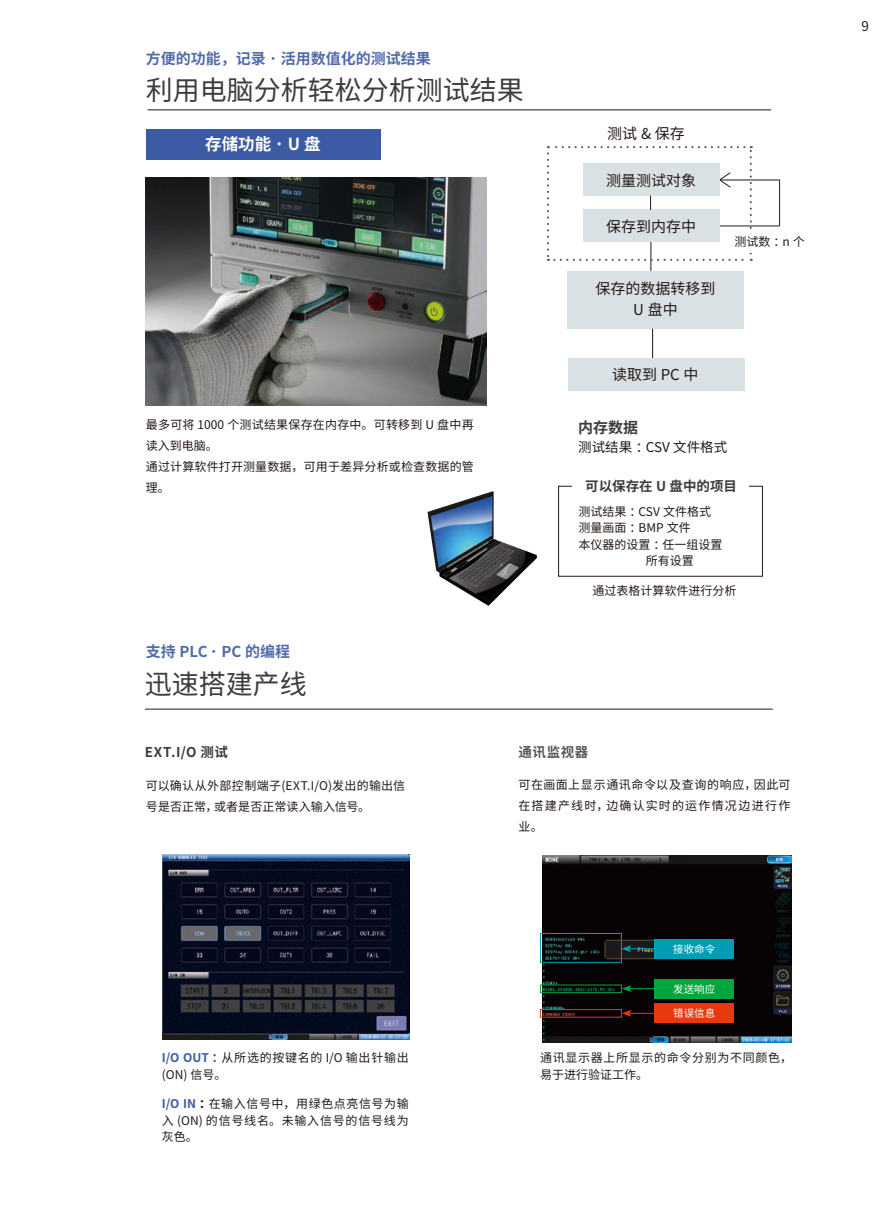
<style>
.page{position:relative;width:893px;height:1212px;background:#fff}
.page>*{position:absolute;margin:0;border:0;box-sizing:border-box;transform-origin:0 0}
.t1{font:27px "Source Han Sans CN";color:#3f3b3a}
.t2{font:700 16.5px "Source Han Sans CN";color:#fff}
.t3{font:15px/21px "Source Han Sans CN";color:#231916;text-align:center}
.t4{font:700 15px "Source Han Sans CN";color:#526aad}
.t5{font:700 15px "Source Han Sans CN";color:#3f3b3a}
.t6{font:700 13.5px "Source Han Sans CN";color:#3f3b3a}
.t7{font:13.5px "Source Han Sans CN";color:#231916}
.t8{font:700 13.5px "Source Han Sans CN";letter-spacing:.04em;color:#595857}
.t9{font:12px/21px "Source Han Sans CN";letter-spacing:.02em;color:#231916}
.t10{font:12px "Source Han Sans CN";color:#231916}
.t11{font:12px/16.5px "Source Han Sans CN";letter-spacing:.06em;color:#231916}
.t12{font:12px/16.5px "Source Han Sans CN";letter-spacing:.055em;color:#231916}
.t13{font:10.5px "Source Han Sans CN";color:#fff}
.s1{font-weight:700;color:#3b5ca4}
.s2{font-weight:700}
</style>
<div class="page">
<img style="left:163px;top:854px;width:247px;height:185px">
<hr style="left:145px;top:709px;width:628px;height:1px;background:#231916">
<img style="left:542px;top:855px;width:249px;height:187px">
<div style="left:654px;top:1003px;width:80px;height:20px;background:#e8390e"></div>
<div style="left:654px;top:939px;width:80px;height:19px;background:#009db4"></div>
<div style="left:654px;top:979px;width:80px;height:19px;background:#00a73c"></div>
<hr style="left:629px;top:948px;width:34px;height:1px;background:#009db4">
<svg style="left:622px;top:945px;width:9px;height:7px"></svg>
<svg style="left:622px;top:985px;width:32px;height:7px"></svg>
<div style="left:540px;top:984px;width:82px;height:9px;border:1px solid #00a73c"></div>
<div style="left:540px;top:1009px;width:82px;height:8px;border:1px solid #e8390e"></div>
<svg style="left:622px;top:1010px;width:32px;height:7px"></svg>
<div style="left:540px;top:933px;width:82px;height:30px;border:1px solid #009db4"></div>
<div style="left:146px;top:129px;width:235px;height:30px;background:#3b5ca4"></div>
<hr style="left:148px;top:110px;width:623px;height:1px;background:#231916">
<img style="left:146px;top:178px;width:340px;height:227px">
<div style="left:567px;top:271px;width:177px;height:58px;background:#dae1e5"></div>
<hr style="left:651px;top:227px;width:1px;height:44px;background:#231916">
<hr style="left:779px;top:180px;width:1px;height:46px;background:#231916">
<hr style="left:719px;top:226px;width:60px;height:1px;background:#231916">
<hr style="left:720px;top:180px;width:59px;height:1px;background:#231916">
<hr style="left:652px;top:329px;width:1px;height:33px;background:#231916">
<svg style="left:547px;top:146px;width:205px;height:115px"></svg>
<div style="left:558px;top:486px;width:205px;height:90px;border:1px solid #231916"></div>
<div style="left:572px;top:473px;width:177px;height:24px;background:#fff"></div>
<div style="left:729px;top:232px;width:81px;height:20px;background:#fff"></div>
<img style="left:427px;top:491px;width:110px;height:115px">
<div style="left:568px;top:359px;width:177px;height:32px;background:#dae1e5"></div>
<p class="t4" style="left:146px;top:50px;width:286px">方便的功能，记录 · 活用数值化的测试结果</p>
<h1 class="t1" style="left:146px;top:75px;width:379px">利用电脑分析轻松分析测试结果</h1>
<h2 class="t2" style="left:205px;top:135px;width:117px">存储功能·U盘</h2>
<p class="t9" style="left:146px;top:414px;width:329px">最多可将 1000 个测试结果保存在内存中。可转移到 U 盘中再读入到电脑。<br>通过计算软件打开测量数据，可用于差异分析或检查数据的管理。</p>
<p class="t4" style="left:146px;top:643px;width:146px">支持 PLC · PC 的编程</p>
<h1 class="t1" style="left:145px;top:669px;width:163px">迅速搭建产线</h1>
<p class="t3" style="left:607px;top:123px;width:79px">测试 &amp; 保存</p>
<p class="t3" style="left:606px;top:170px;width:91px">测量测试对象</p>
<p class="t3" style="left:606px;top:216px;width:91px">保存到内存中</p>
<p class="t3" style="left:595px;top:278px;width:121px">保存的数据转移到<br>U 盘中</p>
<p class="t9" style="left:735px;top:231px;width:72px">测试数：n 个</p>
<p class="t3" style="left:612px;top:365px;width:88px">读取到 PC 中</p>
<p class="t5" style="left:578px;top:419px;width:61px">内存数据</p>
<p class="t7" style="left:578px;top:439px;width:150px">测试结果：CSV 文件格式</p>
<p class="t6" style="left:585px;top:478px;width:153px">可以保存在 U 盘中的项目</p>
<p class="t10" style="left:579px;top:504px;width:134px">测试结果：CSV 文件格式</p>
<p class="t10" style="left:579px;top:521px;width:114px">测量画面：BMP 文件</p>
<p class="t10" style="left:579px;top:537px;width:145px">本仪器的设置：任一组设置</p>
<p class="t9" style="left:646px;top:550px;width:49px">所有设置</p>
<p class="t10" style="left:592px;top:584px;width:145px">通过表格计算软件进行分析</p>
<p class="t6" style="left:145px;top:744px;width:85px">EXT.I/O 测试</p>
<p class="t8" style="left:518px;top:744px;width:71px">通讯监视器</p>
<p class="t9" style="left:146px;top:775px;width:261px">可以确认从外部控制端子(EXT.I/O)发出的输出信号是否正常，或者是否正常读入输入信号。</p>
<p class="t9" style="left:518px;top:775px;width:274px;text-align:justify">可在画面上显示通讯命令以及查询的响应，因此可在搭建产线时，边确认实时的运作情况边进行作业。</p>
<p class="t13" style="left:673px;top:943px;width:43px">接收命令</p>
<p class="t13" style="left:673px;top:983px;width:43px">发送响应</p>
<p class="t11" style="left:162px;top:1050px;width:248px"><span class="s1">I/O OUT ：</span>从所选的按键名的 I/O 输出针输出(ON) 信号。</p>
<p class="t9" style="left:162px;top:1096px;width:248px;line-height:16.5px;text-align:justify"><span class="s1">I/O IN</span> <span class="s2">：</span>在输入信号中，用绿色点亮信号为输入 (ON) 的信号线名。未输入信号的信号线为灰色。</p>
<p class="t13" style="left:673px;top:1007px;width:43px">错误信息</p>
<p class="t12" style="left:540px;top:1050px;width:253px">通讯显示器上所显示的命令分别为不同颜色，易于进行验证工作。</p>
<p class="t7" style="left:862px;top:18px;width:9px">9</p>
</div>
